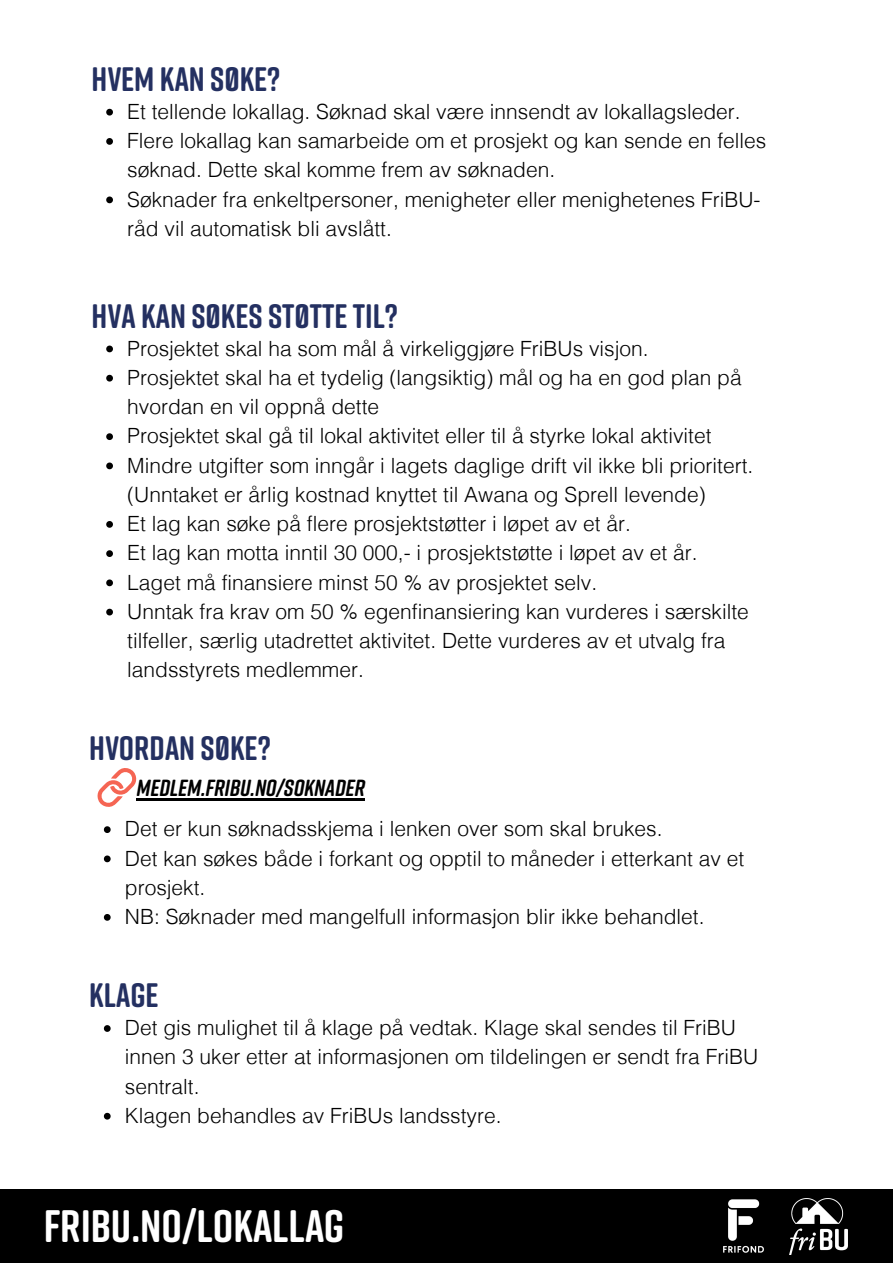
<style>
.page{position:relative;width:893px;height:1264px;background:#fff}
.page>*{position:absolute;margin:0;border:0;box-sizing:border-box;transform-origin:0 0}
.t1{font:700 45.45px "Rift Soft";color:#fff}
.t2{font:700 33.9px "Rift Soft";color:#243061}
.t3{font:italic 700 23.25px "Rift Soft";color:#000}
.t4{font:300 21px/29.2px "Helvetica";color:#000}
</style>
<div class="page">
<svg style="left:106px;top:109px;width:7px;height:6px"></svg>
<svg style="left:106px;top:138px;width:7px;height:7px"></svg>
<svg style="left:106px;top:196px;width:7px;height:7px"></svg>
<svg style="left:106px;top:345px;width:7px;height:7px"></svg>
<svg style="left:106px;top:375px;width:7px;height:6px"></svg>
<svg style="left:106px;top:433px;width:7px;height:7px"></svg>
<svg style="left:106px;top:462px;width:7px;height:7px"></svg>
<svg style="left:106px;top:521px;width:7px;height:7px"></svg>
<svg style="left:106px;top:550px;width:7px;height:7px"></svg>
<svg style="left:106px;top:579px;width:7px;height:7px"></svg>
<svg style="left:106px;top:608px;width:7px;height:7px"></svg>
<div style="left:0;top:1189px;width:892px;height:73px;background:#000"></div>
<img style="left:789px;top:1198px;width:58px;height:56px">
<img style="left:723px;top:1199px;width:41px;height:54px">
<svg style="left:104px;top:826px;width:7px;height:7px"></svg>
<svg style="left:104px;top:855px;width:7px;height:7px"></svg>
<svg style="left:104px;top:914px;width:7px;height:6px"></svg>
<svg style="left:97px;top:768px;width:39px;height:39px"></svg>
<svg style="left:104px;top:1025px;width:7px;height:6px"></svg>
<svg style="left:104px;top:1112px;width:7px;height:7px"></svg>
<hr style="left:136px;top:798px;width:229px;height:2px;background:#000">
<h2 class="t2" style="left:92px;top:58px;width:190px">HVEM KAN SØKE?</h2>
<p class="t4" style="left:127px;top:97px;width:640px">Et tellende lokallag. Søknad skal være innsendt av lokallagsleder.<br>Flere lokallag kan samarbeide om et prosjekt og kan sende en felles søknad. Dette skal komme frem av søknaden.<br>Søknader fra enkeltpersoner, menigheter eller menighetenes FriBU&shy;råd vil automatisk bli avslått.</p>
<h2 class="t2" style="left:92px;top:294px;width:308px">HVA KAN SØKES STØTTE TIL?</h2>
<p class="t4" style="left:127px;top:333px;width:627px">Prosjektet skal ha som mål å virkeliggjøre FriBUs visjon.<br>Prosjektet skal ha et tydelig (langsiktig) mål og ha en god plan på hvordan en vil oppnå dette<br>Prosjektet skal gå til lokal aktivitet eller til å styrke lokal aktivitet Mindre utgifter som inngår i lagets daglige drift vil ikke bli prioritert. (Unntaket er årlig kostnad knyttet til Awana og Sprell levende)<br>Et lag kan søke på flere prosjektstøtter i løpet av et år.<br>Et lag kan motta inntil 30 000,- i prosjektstøtte i løpet av et år.<br>Laget må finansiere minst 50 % av prosjektet selv.<br>Unntak fra krav om 50 % egenfinansiering kan vurderes i særskilte tilfeller, særlig utadrettet aktivitet. Dette vurderes av et utvalg fra landsstyrets medlemmer.</p>
<h2 class="t2" style="left:89px;top:727px;width:183px">HVORDAN SØKE?</h2>
<p class="t3" style="left:136px;top:773px;width:230px">MEDLEM.FRIBU.NO/SOKNADER</p>
<p class="t4" style="left:125px;top:814px;width:620px">Det er kun søknadsskjema i lenken over som skal brukes.<br>Det kan søkes både i forkant og opptil to måneder i etterkant av et prosjekt.<br>NB: Søknader med mangelfull informasjon blir ikke behandlet.</p>
<h2 class="t2" style="left:89px;top:973px;width:71px">KLAGE</h2>
<p class="t4" style="left:125px;top:1012px;width:634px">Det gis mulighet til å klage på vedtak. Klage skal sendes til FriBU innen 3 uker etter at informasjonen om tildelingen er sendt fra FriBU sentralt.<br>Klagen behandles av FriBUs landsstyre.</p>
<h1 class="t1" style="left:44px;top:1197px;width:302px">FRIBU.NO/LOKALLAG</h1>
</div>
